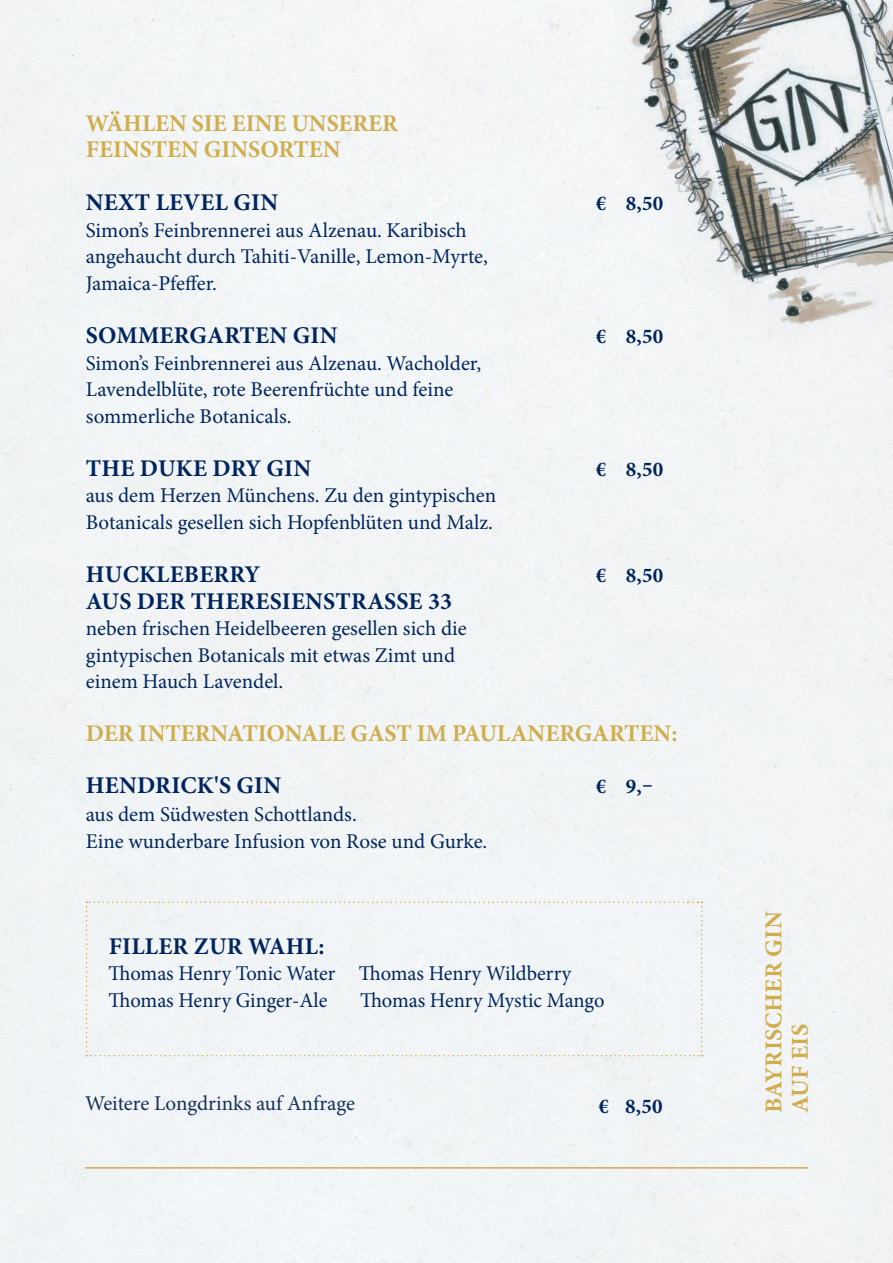
<style>
.page{position:relative;width:893px;height:1263px;background:#fff}
.page>*{position:absolute;margin:0;border:0;box-sizing:border-box;transform-origin:0 0}
.t1{font:700 24.3px/26.5px "Minion Pro";letter-spacing:.01em;color:#d0ad4d}
.t2{font:700 24px "Minion Pro";letter-spacing:.01em;color:#00255d}
.t3{font:700 24px/26.5px "Minion Pro";color:#d0ad4d}
.t4{font:21px/26.5px "Minion Pro";letter-spacing:-.005em;color:#00255d}
.t5{font:700 21px "Minion Pro";letter-spacing:.01em;color:#00255d}
.t6{font:21px "Minion Pro";color:#153057}
</style>
<div class="page">
<hr style="left:85px;top:1167px;width:723px;height:1px;background:#d0ad4d">
<img style="left:571px;top:0;width:322px;height:395px">
<div style="left:86px;top:901px;width:617px;height:155px;background:#f1f4f6"></div>
<p class="t3" style="left:86px;top:109px;width:314px">WÄHLEN SIE EINE UNSERER<br>FEINSTEN GINSORTEN</p>
<p class="t2" style="left:86px;top:186px;width:194px">NEXT LEVEL GIN</p>
<p class="t5" style="left:596px;top:189px;width:69px">€ 8,50</p>
<p class="t4" style="left:86px;top:217px;width:404px">Simon’s Feinbrennerei aus Alzenau. Karibisch angehaucht durch Tahiti-Vanille, Lemon-Myrte,<br>Jamaica-Pfeffer.</p>
<p class="t2" style="left:86px;top:318px;width:253px">SOMMERGARTEN GIN</p>
<p class="t5" style="left:596px;top:322px;width:69px">€ 8,50</p>
<p class="t4" style="left:86px;top:350px;width:397px">Simon’s Feinbrennerei aus Alzenau. Wacholder,<br>Lavendelblüte, rote Beerenfrüchte und feine sommerliche Botanicals.</p>
<p class="t2" style="left:86px;top:451px;width:227px">THE DUKE DRY GIN</p>
<p class="t5" style="left:596px;top:454px;width:69px">€ 8,50</p>
<p class="t4" style="left:86px;top:482px;width:412px">aus dem Herzen Münchens. Zu den gintypischen<br>Botanicals gesellen sich Hopfenblüten und Malz.</p>
<p class="t2" style="left:86px;top:557px;width:176px">HUCKLEBERRY</p>
<p class="t5" style="left:596px;top:561px;width:69px">€ 8,50</p>
<p class="t2" style="left:86px;top:584px;width:368px">AUS DER THERESIENSTRASSE 33</p>
<p class="t4" style="left:86px;top:615px;width:382px">neben frischen Heidelbeeren gesellen sich die gintypischen Botanicals mit etwas Zimt und einem Hauch Lavendel.</p>
<p class="t3" style="left:86px;top:720px;width:593px">DER INTERNATIONALE GAST IM PAULANERGARTEN:</p>
<p class="t2" style="left:86px;top:769px;width:197px">HENDRICK'S GIN</p>
<p class="t5" style="left:596px;top:772px;width:59px">€ 9,–</p>
<p class="t4" style="left:86px;top:801px;width:403px">aus dem Südwesten Schottlands.<br>Eine wunderbare Infusion von Rose und Gurke.</p>
<p class="t2" style="left:109px;top:929px;width:217px">FILLER ZUR WAHL:</p>
<p class="t4" style="left:109px;top:960px;width:464px">Thomas Henry Tonic Water Thomas Henry Wildberry<br>Thomas Henry Ginger-Ale</p>
<p class="t4" style="left:360px;top:987px;width:246px">Thomas Henry Mystic Mango</p>
<p class="t6" style="left:85px;top:1089px;width:271px">Weitere Longdrinks auf Anfrage</p>
<p class="t5" style="left:598px;top:1092px;width:66px">€ 8,50</p>
<p class="t1" style="left:760px;top:1113px;width:203px;rotate:-90deg">BAYRISCHER GIN<br>AUF EIS</p>
</div>
